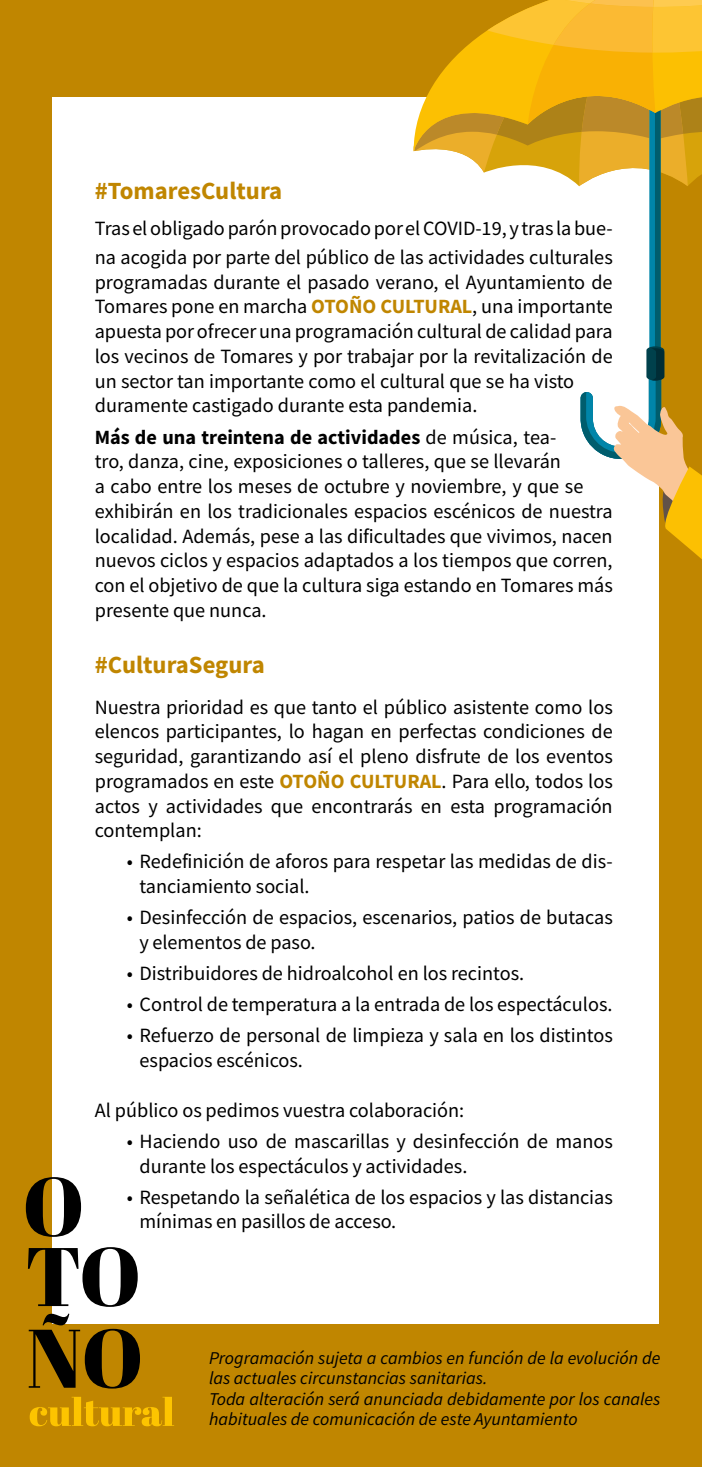
<style>
.page{position:relative;width:702px;height:1467px;background:#c08600}
.page>*{position:absolute;margin:0;border:0;box-sizing:border-box;transform-origin:0 0}
.t1{font:24.75px "Source Sans Variable";letter-spacing:.045em;color:#c08600}
.t2{font:20.25px/24.8px "Source Sans Variable";letter-spacing:.02em;color:#000}
.t3{font:italic 18px/20.2px "Source Sans Variable";letter-spacing:.015em;color:#000}
.s1{color:#c08600}
</style>
<div class="page">
<div style="left:53px;top:97px;width:606px;height:1226px;background:#fff"></div>
<svg style="left:26px;top:1177px;width:55px;height:60px"></svg>
<svg style="left:28px;top:1247px;width:110px;height:60px"></svg>
<svg style="left:29px;top:1314px;width:111px;height:75px"></svg>
<svg style="left:30px;top:1397px;width:144px;height:29px"></svg>
<svg style="left:413px;top:0;width:289px;height:559px"></svg>
<p class="t1" style="left:95px;top:176px;width:188px">#TomaresCultura</p>
<p class="t2" style="left:95px;top:214px;width:519px;line-height:29.2px">Tras el obligado parón provocado por el COVID-19, y tras la bue&shy;na acogida por parte del público de las actividades culturales</p>
<p class="t2" style="left:95px;top:270px;width:519px">programadas durante el pasado verano, el Ayuntamiento de Tomares pone en marcha <span class="s1">OTOÑO CULTURAL</span>, una importante apuesta por ofrecer una programación cultural de calidad para los vecinos de Tomares y por trabajar por la revitalización de un sector tan importante como el cultural que se ha visto duramente castigado durante esta pandemia.</p>
<p class="t2" style="left:95px;top:425px;width:519px">Más de una treintena de actividades de música, tea-<br>tro, danza, cine, exposiciones o talleres, que se llevarán<br>a cabo entre los meses de octubre y noviembre, y que se exhibirán en los tradicionales espacios escénicos de nuestra localidad. Además, pese a las dificultades que vivimos, nacen nuevos ciclos y espacios adaptados a los tiempos que corren, con el objetivo de que la cultura siga estando en Tomares más presente que nunca.</p>
<p class="t1" style="left:95px;top:650px;width:170px">#CulturaSegura</p>
<p class="t2" style="left:95px;top:695px;width:519px;text-align:justify">Nuestra prioridad es que tanto el público asistente como los elencos participantes, lo hagan en perfectas condiciones de seguridad, garantizando así el pleno disfrute de los eventos programados en este <span class="s1">OTOÑO CULTURAL</span>. Para ello, todos los actos y actividades que encontrarás en esta programación contemplan:</p>
<p class="t2" style="left:139px;top:849px;width:474px;text-indent:-13px">• Redefinición de aforos para respetar las medidas de dis&shy;tanciamiento social.</p>
<p class="t2" style="left:139px;top:905px;width:474px;text-indent:-13px">• Desinfección de espacios, escenarios, patios de butacas y elementos de paso.</p>
<p class="t2" style="left:127px;top:961px;width:398px">• Distribuidores de hidroalcohol en los recintos.</p>
<p class="t2" style="left:127px;top:992px;width:486px">• Control de temperatura a la entrada de los espectáculos.</p>
<p class="t2" style="left:139px;top:1023px;width:474px;text-indent:-13px">• Refuerzo de personal de limpieza y sala en los distintos espacios escénicos.</p>
<p class="t2" style="left:95px;top:1098px;width:370px">Al público os pedimos vuestra colaboración:</p>
<p class="t2" style="left:139px;top:1129px;width:474px;text-indent:-13px">• Haciendo uso de mascarillas y desinfección de manos durante los espectáculos y actividades.</p>
<p class="t2" style="left:139px;top:1185px;width:474px;text-indent:-13px">• Respetando la señalética de los espacios y las distancias mínimas en pasillos de acceso.</p>
<p class="t3" style="left:209px;top:1348px;width:453px">Programación sujeta a cambios en función de la evolución de las actuales circunstancias sanitarias.<br>Toda alteración será anunciada debidamente por los canales habituales de comunicación de este Ayuntamiento</p>
</div>
